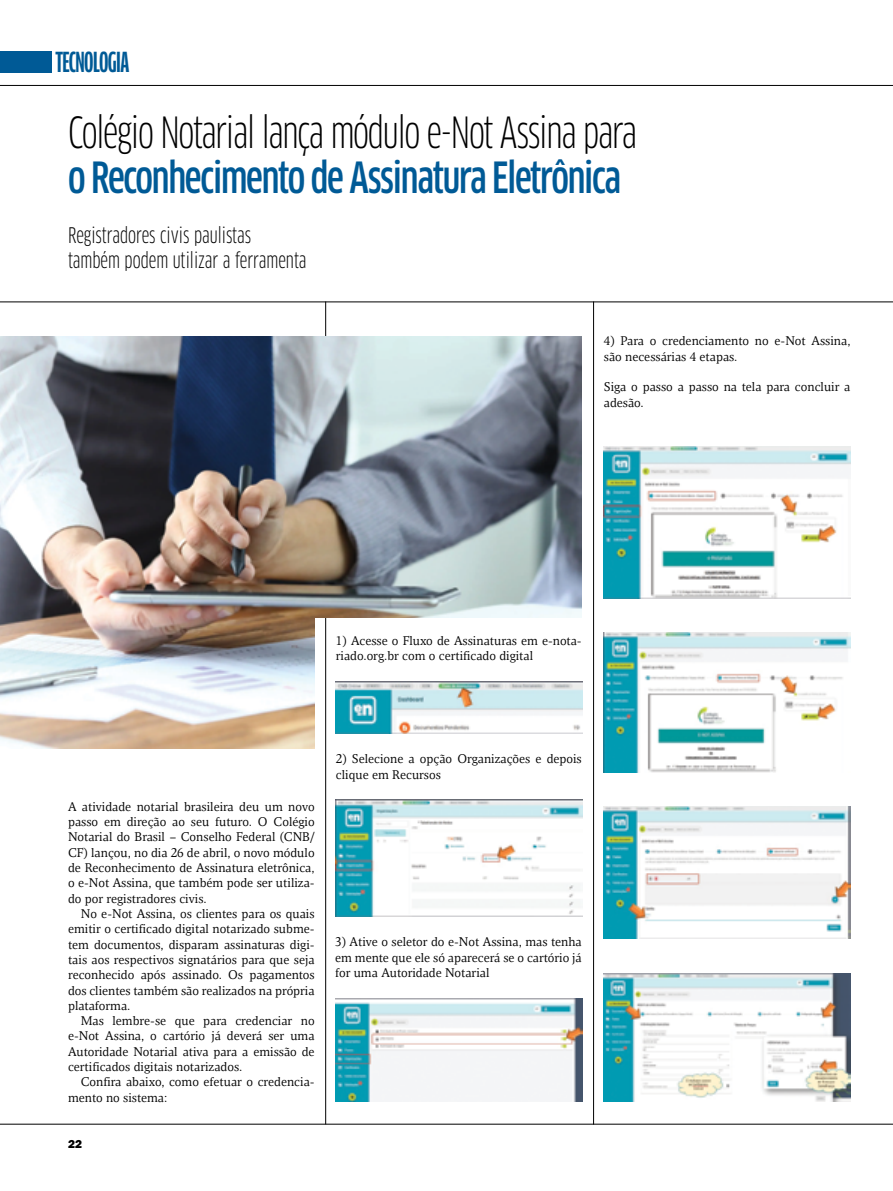
<style>
.page{position:relative;width:893px;height:1191px;background:#fff}
.page>*{position:absolute;margin:0;border:0;box-sizing:border-box;transform-origin:0 0}
.t1{font:condensed 42px "Clan Pro";letter-spacing:-.03em;color:#000}
.t2{font:500 condensed 42px "Clan Pro";letter-spacing:-.03em;color:#005a96}
.t3{font:700 27px "Clan Pro Comp";letter-spacing:-.02em;color:#005a96}
.t4{font:condensed 21px/24px "Clan Pro";color:#000}
.t5{font:12.75px/15.3px "NII Serif";color:#000}
.t6{font:800 12px "Franklin Gothic";color:#000}
</style>
<div class="page">
<img style="left:0;top:617px;width:315px;height:132px">
<hr style="left:0;top:85px;width:893px;height:1px;background:#000">
<div style="left:0;top:51px;width:51px;height:21px;background:#005a96"></div>
<hr style="left:325px;top:301px;width:1px;height:823px;background:#000">
<hr style="left:593px;top:301px;width:1px;height:823px;background:#000">
<hr style="left:0;top:1123px;width:893px;height:1px;background:#000">
<hr style="left:0;top:301px;width:893px;height:1px;background:#000">
<img style="left:336px;top:681px;width:247px;height:52px">
<img style="left:336px;top:800px;width:247px;height:116px">
<img style="left:336px;top:998px;width:247px;height:103px">
<img style="left:604px;top:446px;width:246px;height:152px">
<img style="left:604px;top:632px;width:246px;height:140px">
<img style="left:604px;top:806px;width:246px;height:133px">
<img style="left:604px;top:973px;width:246px;height:128px">
<img style="left:0;top:336px;width:582px;height:281px">
<h2 class="t3" style="left:55px;top:47px;width:75px">TECNOLOGIA</h2>
<h1 class="t1" style="left:68px;top:108px;width:571px">Colégio Notarial lança módulo e-Not Assina para</h1>
<h1 class="t2" style="left:68px;top:153px;width:555px">o Reconhecimento de Assinatura Eletrônica</h1>
<h3 class="t4" style="left:68px;top:224px;width:240px">Registradores civis paulistas também podem utilizar a ferramenta</h3>
<p class="t5" style="left:604px;top:333px;width:248px">4) Para o credenciamento no e-Not Assina, são necessárias 4 etapas.</p>
<p class="t5" style="left:604px;top:379px;width:248px">Siga o passo a passo na tela para concluir a adesão.</p>
<p class="t5" style="left:336px;top:633px;width:247px">1) Acesse o Fluxo de Assinaturas em e-nota&shy;riado.org.br com o certificado digital</p>
<p class="t5" style="left:68px;top:798px;width:248px;text-align:justify">A atividade notarial brasileira deu um novo passo em direção ao seu futuro. O Colégio Notarial do Brasil – Conselho Federal (CNB/ CF) lançou, no dia 26 de abril, o novo módulo de Reconhecimento de Assinatura eletrônica, o e-Not Assina, que também pode ser utiliza&shy;do por registradores civis.</p>
<p class="t5" style="left:68px;top:906px;width:248px;text-align:justify;text-indent:13px">No e-Not Assina, os clientes para os quais emitir o certificado digital notarizado subme&shy;tem documentos, disparam assinaturas digi&shy;tais aos respectivos signatários para que seja reconhecido após assinado. Os pagamentos dos clientes também são realizados na própria plataforma.</p>
<p class="t5" style="left:68px;top:1013px;width:248px;text-align:justify;text-indent:13px">Mas lembre-se que para credenciar no e-Not Assina, o cartório já deverá ser uma Autoridade Notarial ativa para a emissão de certificados digitais notarizados.</p>
<p class="t5" style="left:68px;top:1074px;width:248px;text-indent:13px">Confira abaixo, como efetuar o credencia&shy;mento no sistema:</p>
<p class="t6" style="left:68px;top:1136px;width:16px">22</p>
<p class="t5" style="left:336px;top:751px;width:247px">2) Selecione a opção Organizações e depois clique em Recursos</p>
<p class="t5" style="left:335px;top:934px;width:248px;text-align:justify">3) Ative o seletor do e-Not Assina, mas tenha em mente que ele só aparecerá se o cartório já for uma Autoridade Notarial</p>
</div>
